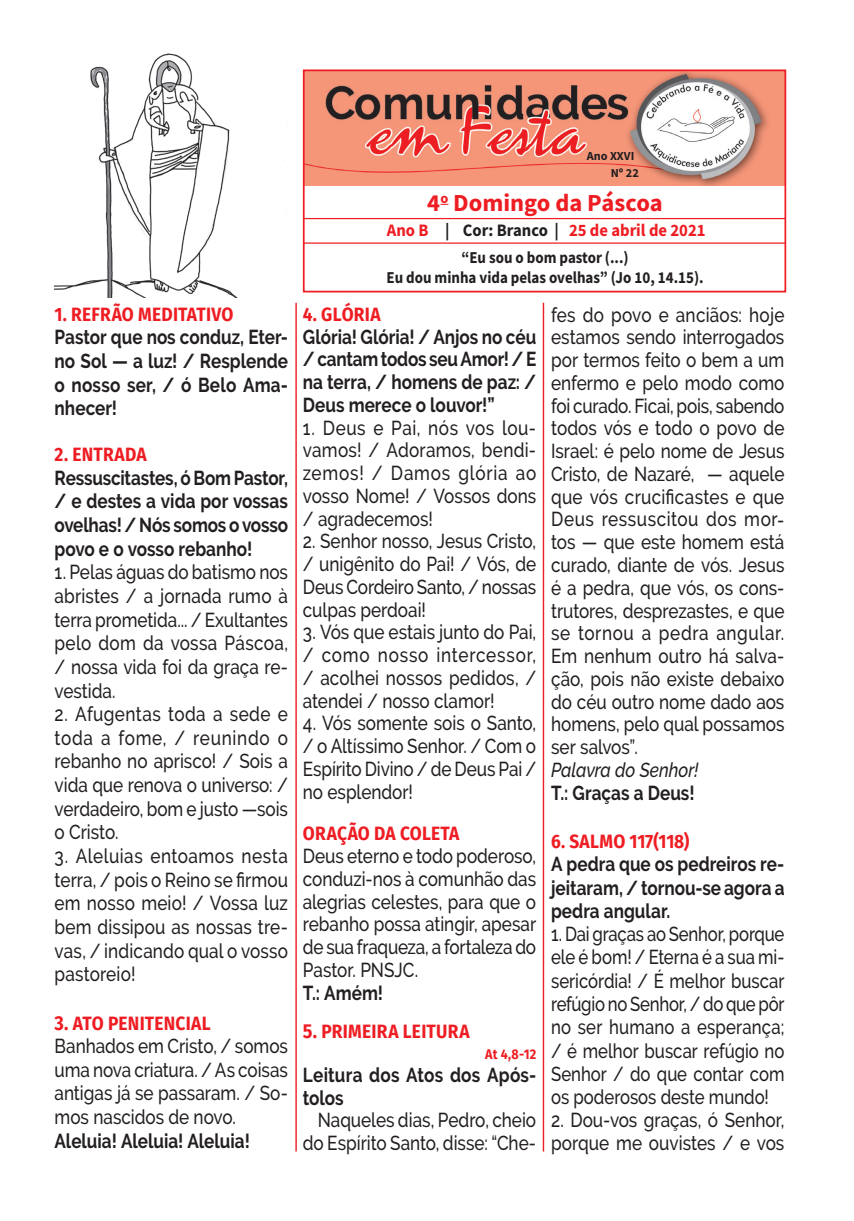
<style>
.page{position:relative;width:854px;height:1221px;background:#fff}
.page>*{position:absolute;margin:0;border:0;box-sizing:border-box;transform-origin:0 0}
.t1{font:700 24.5px "Source Sans Pro";letter-spacing:-.005em;color:#ee1d23}
.t2{font:500 20.12px/22.8px "Raleway";color:#231f20;text-align:justify;scale:.85 1}
.t3{font:700 20.12px/23.6px "Raleway";color:#231f20;text-align:justify;scale:.85 1}
.t4{font:500 20.12px/23.3px "Raleway";color:#231f20;text-align:justify;scale:.83 1}
.t5{font:italic 500 20.12px "Raleway";color:#231f20;scale:.85 1}
.t6{font:700 19.25px "Fira Sans";letter-spacing:.015em;color:#ee1d23;scale:.9 1}
.t7{font:700 17.5px "Source Sans Pro";color:#ee1d23;scale:.95 1}
.t8{font:700 16.62px/19.9px "Source Sans Pro";color:#231f20;text-align:center;scale:.9 1}
.t9{font:700 14px "Fira Sans";color:#ee1d23;scale:.9 1}
.t10{font:700 12.25px/17.2px "Source Sans Pro";color:#231f20}
.s1{font-size:20.12px}
.s2{color:#231f20}
</style>
<div class="page">
<hr style="left:295px;top:303px;width:2px;height:848px;background:#ee1d23">
<hr style="left:542px;top:303px;width:2px;height:848px;background:#ee1d23">
<img style="left:306px;top:72px;width:477px;height:113px">
<div style="left:303px;top:69px;width:483px;height:223px;border:2px solid #ee1d23"></div>
<hr style="left:303px;top:242px;width:482px;height:2px;background:#ee1d23">
<hr style="left:303px;top:218px;width:482px;height:1px;background:#ee1d23">
<img style="left:55px;top:53px;width:229px;height:245px">
<p class="t6" style="left:55px;top:298px;width:200px">1. REFRÃO MEDITATIVO</p>
<p class="t3" style="left:55px;top:325px;width:276px">Pastor que nos conduz, Eter&shy;no Sol — a luz! / Resplende o nosso ser, / ó Belo Ama&shy;nhecer!</p>
<p class="t6" style="left:55px;top:438px;width:104px">2. ENTRADA</p>
<p class="t3" style="left:55px;top:466px;width:276px">Ressuscitastes, ó Bom Pastor, / e destes a vida por vossas ovelhas! / Nós somos o vosso povo e o vosso rebanho!</p>
<p class="t2" style="left:55px;top:560px;width:276px;line-height:23.6px">1. Pelas águas do batismo nos abristes / a jornada rumo à terra prometida... / Exultantes pelo dom da vossa Páscoa, / nossa vida foi da graça re&shy;vestida.</p>
<p class="t2" style="left:55px;top:702px;width:276px;line-height:23.6px">2. Afugentas toda a sede e toda a fome, / reunindo o rebanho no aprisco! / Sois a vida que renova o universo: / verdadeiro, bom e justo —sois o Cristo.</p>
<p class="t2" style="left:55px;top:844px;width:276px;line-height:23.6px">3. Aleluias entoamos nesta terra, / pois o Reino se firmou em nosso meio! / Vossa luz bem dissipou as nossas tre&shy;vas, / indicando qual o vosso pastoreio!</p>
<p class="t6" style="left:55px;top:1006px;width:83px"><span class="s1">3.</span> ATO PENITEN</p>
<p class="t6" style="left:175px;top:1006px;width:40px">CIAL</p>
<p class="t2" style="left:55px;top:1034px;width:276px;line-height:23.6px">Banhados em Cristo, / somos uma nova criatura. / As coisas antigas já se passaram. / So&shy;mos nascidos de novo.</p>
<p class="t3" style="left:55px;top:1128px;width:231px">Aleluia! Aleluia! Aleluia!</p>
<p class="t10" style="left:610px;top:147px;width:30px;text-indent:-24px">Ano XXVI<br>Nº 22</p>
<p class="t1" style="left:427px;top:186px;width:237px">4<sup>o</sup> Domingo da Páscoa</p>
<p class="t8" style="left:386px;top:248px;width:354px">“Eu sou o bom pastor (...)<br>Eu dou minha vida pelas ovelhas” (Jo 10, 14.15).</p>
<p class="t7" style="left:386px;top:218px;width:337px">Ano B <span class="s2">| Cor: Branco |</span> 25 de abril de 2021</p>
<p class="t6" style="left:303px;top:298px;width:88px">4. GLÓRIA</p>
<p class="t3" style="left:303px;top:325px;width:276px;line-height:22.8px">Glória! Glória! / Anjos no céu / cantam todos seu Amor! / E na terra, / homens de paz: / Deus merece o louvor!”</p>
<p class="t2" style="left:303px;top:416px;width:276px">1. Deus e Pai, nós vos lou&shy;vamos! / Adoramos, bendi&shy;zemos! / Damos glória ao vosso Nome! / Vossos dons / agradecemos!</p>
<p class="t2" style="left:303px;top:530px;width:276px">2. Senhor nosso, Jesus Cristo, / unigênito do Pai! / Vós, de Deus Cordeiro Santo, / nossas culpas perdoai!</p>
<p class="t2" style="left:303px;top:621px;width:276px">3. Vós que estais junto do Pai, / como nosso intercessor, / acolhei nossos pedidos, / atendei / nosso clamor!</p>
<p class="t2" style="left:303px;top:712px;width:276px">4. Vós somente sois o Santo, / o Altíssimo Senhor. / Com o Espírito Divino / de Deus Pai / no esplendor!</p>
<p class="t6" style="left:303px;top:817px;width:175px">ORAÇÃO DA COL ETA</p>
<p class="t2" style="left:303px;top:844px;width:276px">Deus eterno e todo poderoso, conduzi-nos à comunhão das alegrias celestes, para que o rebanho possa atingir, apesar de sua fraqueza, a fortaleza do Pastor. PNSJC.</p>
<p class="t3" style="left:303px;top:980px;width:96px">T.: Amém!</p>
<p class="t6" style="left:303px;top:1015px;width:187px"><span class="s1">5.</span> PRIMEIRA LEITURA</p>
<p class="t9" style="left:485px;top:1042px;width:58px">AT 4,8-12</p>
<p class="t3" style="left:303px;top:1063px;width:276px;line-height:22.8px">Leitura dos Atos dos Após&shy;tolos</p>
<p class="t2" style="left:303px;top:1108px;width:276px;text-align:right">Naqueles dias, Pedro, cheio do Espírito Santo, disse: “Che-</p>
<p class="t2" style="left:551px;top:303px;width:276px">fes do povo e anciãos: hoje estamos sendo interrogados por termos feito o bem a um enfermo e pelo modo como foi curado. Ficai, pois, sabendo todos vós e todo o povo de Israel: é pelo nome de Jesus Cristo, de Nazaré, — aquele que vós crucificastes e que Deus ressuscitou dos mor&shy;tos — que este homem está curado, diante de vós. Jesus é a pedra, que vós, os cons&shy;trutores, desprezastes, e que se tornou a pedra angular.<br>Em nenhum outro há salva&shy;ção, pois não existe debaixo do céu outro nome dado aos homens, pelo qual possamos ser salvos”.</p>
<p class="t5" style="left:551px;top:758px;width:175px">Palavra do Senhor!</p>
<p class="t3" style="left:551px;top:780px;width:170px">T.: Graças a Deus!</p>
<p class="t6" style="left:551px;top:825px;width:155px">6. SALMO 117(118)</p>
<p class="t3" style="left:551px;top:852px;width:276px">A pedra que os pedreiros re&shy;jeitaram, / tornou-se agora a pedra angular.</p>
<p class="t4" style="left:551px;top:922px;width:283px">1. Dai graças ao Senhor, porque ele é bom! / Eterna é a sua mi&shy;sericórdia! / É melhor buscar refúgio no Senhor, / do que pôr no ser humano a esperança; / é melhor buscar refúgio no Senhor / do que contar com os poderosos deste mundo!</p>
<p class="t2" style="left:551px;top:1108px;width:276px">2. Dou-vos graças, ó Senhor, porque me ouvistes / e vos</p>
</div>
